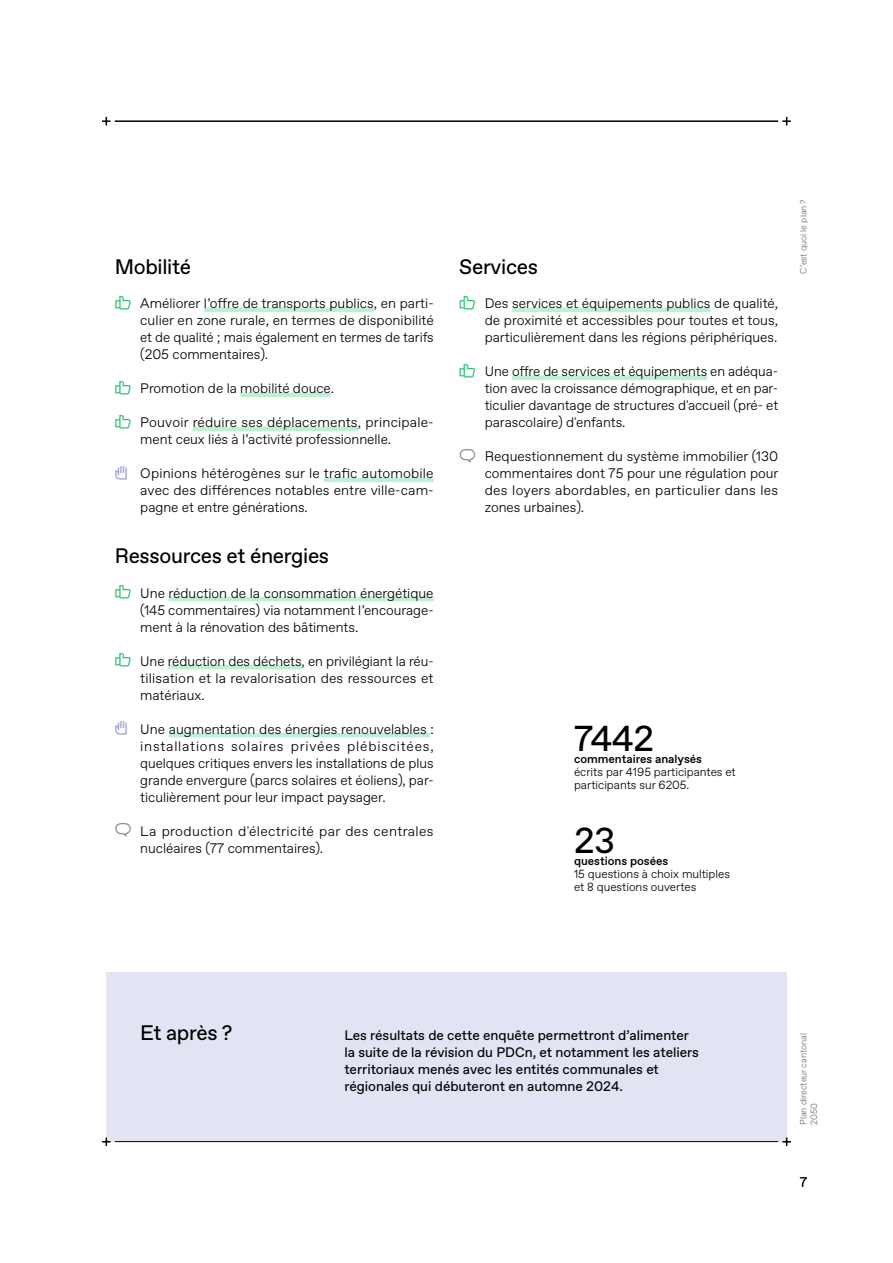
<style>
.page{position:relative;width:893px;height:1263px;background:#fff}
.page>*{position:absolute;margin:0;border:0;box-sizing:border-box;transform-origin:0 0}
.t1{font:36px "ABC Favorit";letter-spacing:-.015em;color:#000}
.t2{font:21px "ABC Favorit";letter-spacing:-.015em;color:#000}
.t3{font:300 13.8px/17px "ABC Favorit";color:#000;text-align:justify}
.t4{font:13.8px/17px "ABC Favorit";color:#000}
.t5{font:300 13.8px/17px "ABC Favorit";letter-spacing:.02em;color:#000}
.t6{font:300 11.85px/12.8px "ABC Favorit";color:#000}
.t7{font:500 11.85px "ABC Favorit";color:#000}
.t8{font:300 9px/10.8px "ABC Favorit";color:#706f6f}
</style>
<div class="page">
<div style="left:106px;top:972px;width:681px;height:169px;background:#e2e4f4"></div>
<hr style="left:115px;top:120px;width:663px;height:2px;background:#000">
<svg style="left:102px;top:117px;width:9px;height:8px"></svg>
<svg style="left:782px;top:117px;width:9px;height:8px"></svg>
<svg style="left:102px;top:1137px;width:9px;height:9px"></svg>
<svg style="left:782px;top:1137px;width:9px;height:9px"></svg>
<hr style="left:204px;top:308px;width:170px;height:4px;background:#bff0d6">
<hr style="left:240px;top:393px;width:91px;height:4px;background:#bff0d6">
<hr style="left:193px;top:427px;width:165px;height:4px;background:#bff0d6">
<hr style="left:324px;top:478px;width:110px;height:4px;background:#bff0d6">
<hr style="left:169px;top:597px;width:265px;height:4px;background:#bff0d6">
<hr style="left:168px;top:665px;width:134px;height:4px;background:#bff0d6">
<hr style="left:169px;top:733px;width:261px;height:4px;background:#bff0d6">
<hr style="left:512px;top:308px;width:198px;height:4px;background:#bff0d6">
<hr style="left:512px;top:376px;width:195px;height:4px;background:#bff0d6">
<hr style="left:115px;top:1141px;width:663px;height:1px;background:#000">
<h2 class="t2" style="left:115px;top:255px;width:78px">Mobilité</h2>
<p class="t3" style="left:140px;top:295px;width:295px;text-indent:-26px"><sup>ͅ</sup> Améliorer l’offre de transports publics, en parti&shy;culier en zone rurale, en termes de disponibilité et de qualité ; mais également en termes de tarifs (205 commentaires).</p>
<p class="t3" style="left:115px;top:380px;width:221px"><sup>ͅ</sup> Promotion de la mobilité douce.</p>
<p class="t3" style="left:140px;top:414px;width:295px;text-indent:-26px"><sup>ͅ</sup> Pouvoir réduire ses déplacements, principale&shy;ment ceux liés à l’activité professionnelle.</p>
<p class="t3" style="left:140px;top:465px;width:295px;text-indent:-26px"><sup>Ք</sup> Opinions hétérogènes sur le trafic automobile avec des différences notables entre ville-cam&shy;pagne et entre générations.</p>
<h2 class="t2" style="left:115px;top:544px;width:216px">Ressources et énergies</h2>
<p class="t3" style="left:140px;top:584px;width:295px;text-indent:-26px"><sup>ͅ</sup> Une réduction de la consommation énergétique (145 commentaires) via notamment l’encourage&shy;ment à la rénovation des bâtiments.</p>
<p class="t3" style="left:140px;top:652px;width:295px;text-indent:-26px"><sup>ͅ</sup> Une réduction des déchets, en privilégiant la réu&shy;tilisation et la revalorisation des ressources et matériaux.</p>
<p class="t3" style="left:140px;top:720px;width:295px;text-indent:-26px"><sup>Ք</sup> Une augmentation des énergies renouvelables : installations solaires privées plébiscitées, quelques critiques envers les installations de plus grande envergure (parcs solaires et éoliens), par&shy;ticulièrement pour leur impact paysager.</p>
<p class="t5" style="left:140px;top:823px;width:295px;text-indent:-26px"><sup>׵</sup> La production d'électricité par des centrales nucléaires (77 commentaires).</p>
<h2 class="t2" style="left:459px;top:255px;width:80px">Services</h2>
<p class="t3" style="left:485px;top:295px;width:295px;text-indent:-26px"><sup>ͅ</sup> Des services et équipements publics de qualité, de proximité et accessibles pour toutes et tous, particulièrement dans les régions périphériques.</p>
<p class="t3" style="left:485px;top:363px;width:295px;text-indent:-26px"><sup>ͅ</sup> Une offre de services et équipements en adéqua&shy;tion avec la croissance démographique, et en par&shy;ticulier davantage de structures d'accueil (pré- et parascolaire) d'enfants.</p>
<p class="t3" style="left:485px;top:448px;width:295px;text-indent:-26px"><sup>׵</sup> Requestionnement du système immobilier (130 commentaires dont 75 pour une régulation pour des loyers abordables, en particulier dans les zones urbaines).</p>
<p class="t8" style="left:798px;top:273px;width:76px;rotate:-90deg">C’est quoi le plan ?</p>
<h1 class="t1" style="left:574px;top:717px;width:81px">7442</h1>
<p class="t7" style="left:574px;top:752px;width:129px">commentaires analysés</p>
<p class="t6" style="left:574px;top:766px;width:163px">écrits par 4195 participantes et participants sur 6205.</p>
<h1 class="t1" style="left:574px;top:819px;width:43px">23</h1>
<p class="t7" style="left:574px;top:854px;width:96px">questions posées</p>
<p class="t6" style="left:574px;top:868px;width:157px">15 questions à choix multiples et 8 questions ouvertes</p>
<h2 class="t2" style="left:140px;top:1020px;width:93px">Et après ?</h2>
<p class="t4" style="left:344px;top:1027px;width:356px">Les résultats de cette enquête permettront d’alimenter la suite de la révision du PDCn, et notamment les ateliers territoriaux menés avec les entités communales et régionales qui débuteront en automne 2024.</p>
<p class="t8" style="left:798px;top:1125px;width:93px;rotate:-90deg">Plan directeur cantonal<br>2050</p>
<p class="t3" style="left:799px;top:1173px;width:10px">7</p>
</div>
